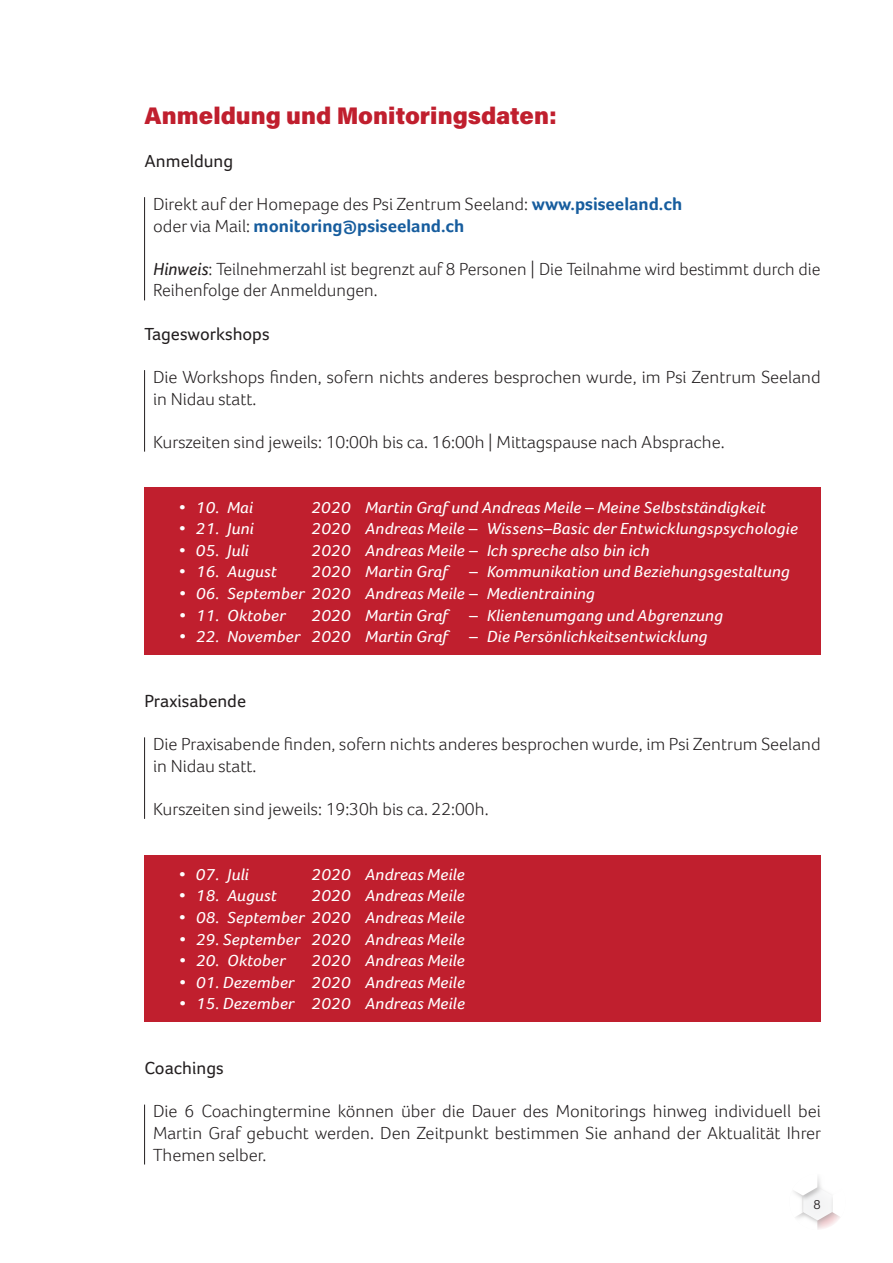
<style>
.page{position:relative;width:893px;height:1263px;background:#fff}
.page>*{position:absolute;margin:0;border:0;box-sizing:border-box;transform-origin:0 0}
.t1{font:24px "Acumin Variable Concept";letter-spacing:.085em;color:#c01f2e}
.t2{font:300 18px/21.6px "Foco";color:#231f20}
.t3{font:18px "Foco";color:#231f20}
.t4{font:italic 16.5px "Foco";color:#fff;scale:1.09 1}
.t5{font:13.5px "Acumin Variable Concept";color:#231f20}
.s1{font-weight:700;color:#175d9e}
.s2{font-weight:400;font-style:italic}
.s3{font-weight:400;font-style:italic;font-size:16.5px;color:#fff}
</style>
<div class="page">
<svg style="left:794px;top:1177px;width:46px;height:53px"></svg>
<hr style="left:144px;top:197px;width:1px;height:103px;background:#231f20">
<hr style="left:144px;top:370px;width:1px;height:82px;background:#231f20">
<div style="left:145px;top:488px;width:676px;height:41px;background:#c01f2e"></div>
<div style="left:145px;top:518px;width:676px;height:67px;background:#c01f2e"></div>
<div style="left:145px;top:583px;width:676px;height:67px;background:#c01f2e"></div>
<div style="left:145px;top:613px;width:676px;height:41px;background:#c01f2e"></div>
<hr style="left:144px;top:737px;width:1px;height:82px;background:#231f20">
<div style="left:145px;top:855px;width:676px;height:41px;background:#c01f2e"></div>
<div style="left:145px;top:886px;width:676px;height:66px;background:#c01f2e"></div>
<div style="left:145px;top:950px;width:676px;height:67px;background:#c01f2e"></div>
<div style="left:145px;top:980px;width:676px;height:41px;background:#c01f2e"></div>
<hr style="left:144px;top:1104px;width:1px;height:60px;background:#231f20">
<h1 class="t1" style="left:145px;top:99px;width:411px">Anmeldung und Monitoringsdaten:</h1>
<p class="t3" style="left:145px;top:150px;width:90px">Anmeldung</p>
<p class="t2" style="left:153px;top:193px;width:531px">Direkt auf der Homepage des Psi Zentrum Seeland: <span class="s1">www.psiseeland.ch </span>oder via Mail: <span class="s1">monitoring@psiseeland.ch</span></p>
<p class="t2" style="left:153px;top:258px;width:669px"><span class="s2">Hinweis</span>: Teilnehmerzahl ist begrenzt auf 8 Personen | Die Teilnahme wird bestimmt durch die<br>Reihenfolge der Anmeldungen.</p>
<p class="t3" style="left:145px;top:323px;width:127px">Tagesworkshops</p>
<p class="t2" style="left:153px;top:366px;width:669px">Die Workshops finden, sofern nichts anderes besprochen wurde, im Psi Zentrum Seeland in Nidau statt.</p>
<p class="t2" style="left:153px;top:431px;width:573px">Kurszeiten sind jeweils: 10:00h bis ca. 16:00h | Mittagspause nach Absprache.</p>
<p class="t4" style="left:179px;top:497px;width:70px">• 10. Mai</p>
<p class="t4" style="left:311px;top:497px;width:419px">2020 Martin Graf und Andreas Meile – Meine Selbstständigkeit</p>
<p class="t4" style="left:179px;top:519px;width:70px">• 21. Juni</p>
<p class="t4" style="left:311px;top:519px;width:448px">2020 Andreas Meile – Wissens–Basic der Entwicklungspsychologie</p>
<p class="t4" style="left:179px;top:541px;width:66px">• 05. Juli</p>
<p class="t4" style="left:311px;top:541px;width:312px">2020 Andreas Meile – Ich spreche also bin ich</p>
<p class="t4" style="left:179px;top:562px;width:92px">• 16. August</p>
<p class="t4" style="left:311px;top:562px;width:441px">2020 Martin Graf – Kommunikation und Beziehungsgestaltung</p>
<p class="t4" style="left:179px;top:584px;width:383px">• 06. September 2020 Andreas Meile – Medientraining</p>
<p class="t4" style="left:179px;top:605px;width:100px">• 11. Oktober</p>
<p class="t4" style="left:311px;top:605px;width:379px">2020 Martin Graf – Klientenumgang und Abgrenzung</p>
<p class="t4" style="left:179px;top:627px;width:487px">• 22. November 2020 Martin Graf – Die Persönlichkeitsentwicklung</p>
<p class="t3" style="left:145px;top:690px;width:103px">Praxisabende</p>
<p class="t2" style="left:153px;top:733px;width:669px">Die Praxisabende finden, sofern nichts anderes besprochen wurde, im Psi Zentrum Seeland in Nidau statt.</p>
<p class="t2" style="left:153px;top:798px;width:452px">Kurszeiten sind jeweils: 19:30h bis ca. 22:00h.<span class="s3">19. Ma23. Juni</span></p>
<p class="t4" style="left:179px;top:865px;width:66px">• 07. Juli</p>
<p class="t4" style="left:311px;top:865px;width:143px">2020 Andreas Meile</p>
<p class="t4" style="left:179px;top:886px;width:92px">• 18. August</p>
<p class="t4" style="left:311px;top:886px;width:143px">2020 Andreas Meile</p>
<p class="t4" style="left:179px;top:908px;width:264px">• 08. September 2020 Andreas Meile</p>
<p class="t4" style="left:179px;top:929px;width:264px">• 29. September 2020 Andreas Meile</p>
<p class="t4" style="left:179px;top:951px;width:100px">• 20. Oktober</p>
<p class="t4" style="left:311px;top:951px;width:143px">2020 Andreas Meile</p>
<p class="t4" style="left:179px;top:973px;width:264px">• 01. Dezember 2020 Andreas Meile</p>
<p class="t4" style="left:179px;top:994px;width:264px">• 15. Dezember 2020 Andreas Meile</p>
<p class="t3" style="left:145px;top:1058px;width:81px">Coachings</p>
<p class="t2" style="left:153px;top:1100px;width:670px;text-align:justify">Die 6 Coachingtermine können über die Dauer des Monitorings hinweg individuell bei Martin Graf gebucht werden. Den Zeitpunkt bestimmen Sie anhand der Aktualität Ihrer Themen selber.</p>
<p class="t5" style="left:813px;top:1195px;width:9px">8</p>
</div>
